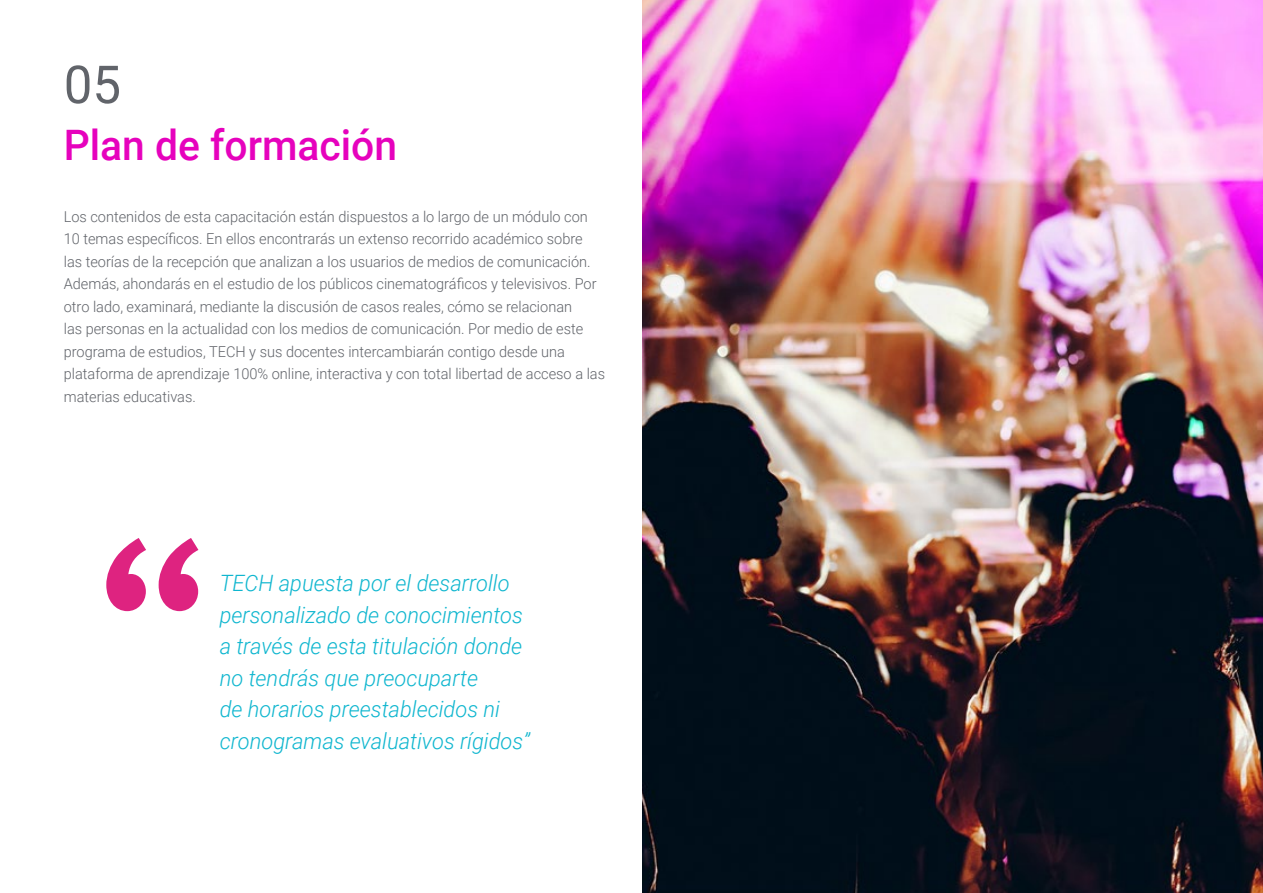
<style>
.page{position:relative;width:1263px;height:893px;background:#fff}
.page>*{position:absolute;margin:0;border:0;box-sizing:border-box;transform-origin:0 0}
.t1{font:52.5px "Roboto";color:#61646a}
.t2{font:500 42px "Roboto";color:#e602bd}
.t3{font:italic 300 22.5px/31.5px "Roboto";color:#0fb6cf}
.t4{font:300 15px/22.5px "Roboto";color:#61646a}
</style>
<div class="page">
<svg style="left:106px;top:538px;width:92px;height:73px"></svg>
<img style="left:642px;top:0;width:621px;height:893px">
<h1 class="t1" style="left:64px;top:48px;width:59px">05</h1>
<h2 class="t2" style="left:64px;top:115px;width:335px">Plan de formación</h2>
<p class="t4" style="left:64px;top:205px;width:543px">Los contenidos de esta capacitación están dispuestos a lo largo de un módulo con 10 temas específicos. En ellos encontrarás un extenso recorrido académico sobre<br>las teorías de la recepción que analizan a los usuarios de medios de comunicación.<br>Además, ahondarás en el estudio de los públicos cinematográficos y televisivos. Por otro lado, examinará, mediante la discusión de casos reales, cómo se relacionan<br>las personas en la actualidad con los medios de comunicación. Por medio de este programa de estudios, TECH y sus docentes intercambiarán contigo desde una plataforma de aprendizaje 100% online, interactiva y con total libertad de acceso a las materias educativas.</p>
<h3 class="t3" style="left:220px;top:567px;width:312px">TECH apuesta por el desarrollo personalizado de conocimientos a través de esta titulación donde no tendrás que preocuparte<br>de horarios preestablecidos ni cronogramas evaluativos rígidos”</h3>
</div>
